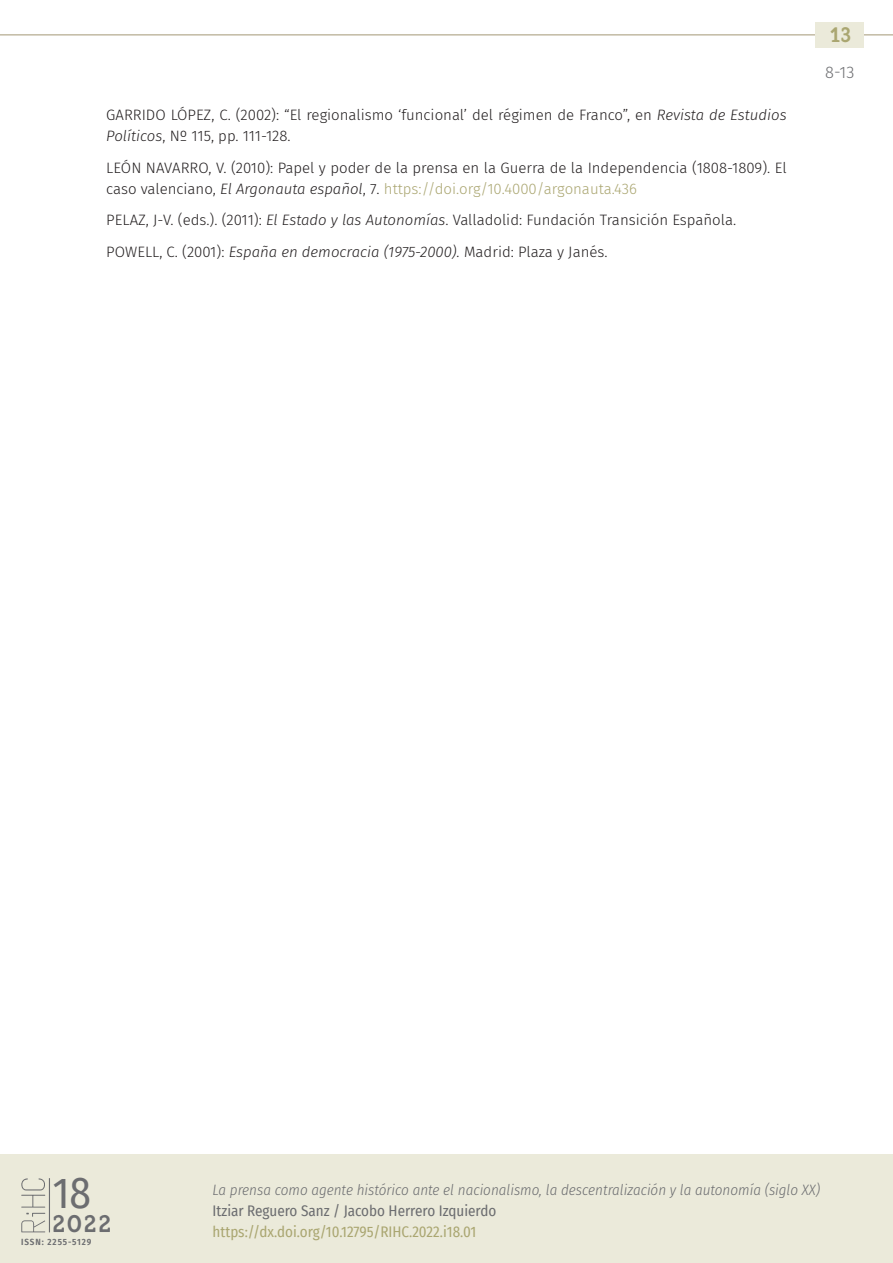
<style>
.page{position:relative;width:893px;height:1263px;background:#fff}
.page>*{position:absolute;margin:0;border:0;box-sizing:border-box;transform-origin:0 0}
.t1{font:43.2px "Fira Sans Condensed";color:#6c6d70}
.t2{font:600 24px "Gambero";color:#6c6d70}
.t3{font:600 21px "Gambero";color:#aaa671}
.t4{font:300 16.5px "Fira Sans";color:#6c6d70}
._80_bibliografía{font:300 15px/21px "Fira Sans";color:#231f20}
.t5{font:italic 300 15px "Fira Sans Condensed";color:#6c6d70}
.t6{font:15px "Fira Sans Condensed";color:#aaa671}
.t7{font:15px "Fira Sans Condensed";color:#6c6d70}
.t8{font:600 9px "Fira Sans Condensed";letter-spacing:.1em;color:#6c6d70}
.s1{font-style:italic}
.s2{color:#aaa671}
</style>
<div class="page">
<hr style="left:0;top:34px;width:893px;height:1px;background:#aea385">
<div style="left:816px;top:22px;width:48px;height:26px;background:#ebeada"></div>
<div style="left:0;top:1154px;width:893px;height:109px;background:#ebeada"></div>
<hr style="left:49px;top:1178px;width:1px;height:54px;background:#6c6d70">
<svg style="left:21px;top:1178px;width:24px;height:29px"></svg>
<svg style="left:21px;top:1213px;width:24px;height:19px"></svg>
<h3 class="t3" style="left:831px;top:22px;width:22px">13</h3>
<p class="_80_bibliografía" style="left:106px;top:105px;width:682px">GARRIDO LÓPEZ, C. (2002): “El regionalismo ‘funcional’ del régimen de Franco”, en <span class="s1">Revista de Estudios<br>Políticos</span>, Nº 115, pp. 111-128.</p>
<p class="_80_bibliografía" style="left:106px;top:157px;width:682px">LEÓN NAVARRO, V. (2010): Papel y poder de la prensa en la Guerra de la Independencia (1808-1809). El caso valenciano, <span class="s1">El Argonauta español</span>, 7. <span class="s2">https://doi.org/10.4000/argonauta.436</span></p>
<p class="_80_bibliografía" style="left:106px;top:210px;width:631px">PELAZ, J-V. (eds.). (2011): <span class="s1">El Estado y las Autonomías</span>. Valladolid: Fundación Transición Española.</p>
<p class="_80_bibliografía" style="left:106px;top:241px;width:503px">POWELL, C. (2001): <span class="s1">España en democracia (1975-2000).</span> Madrid: Plaza y Janés.</p>
<p class="t4" style="left:825px;top:60px;width:31px">8-13</p>
<h1 class="t1" style="left:53px;top:1160px;width:40px">18</h1>
<h2 class="t2" style="left:53px;top:1209px;width:60px">2022</h2>
<p class="t8" style="left:21px;top:1234px;width:71px">ISSN: 2255-5129</p>
<p class="t5" style="left:213px;top:1179px;width:609px">La prensa como agente histórico ante el nacionalismo, la descentralización y la autonomía (siglo XX)</p>
<p class="t7" style="left:213px;top:1199px;width:285px">Itziar Reguero Sanz / Jacobo Herrero Izquierdo</p>
<p class="t6" style="left:213px;top:1220px;width:265px">https://dx.doi.org/10.12795/RIHC.2022.i18.01</p>
</div>
